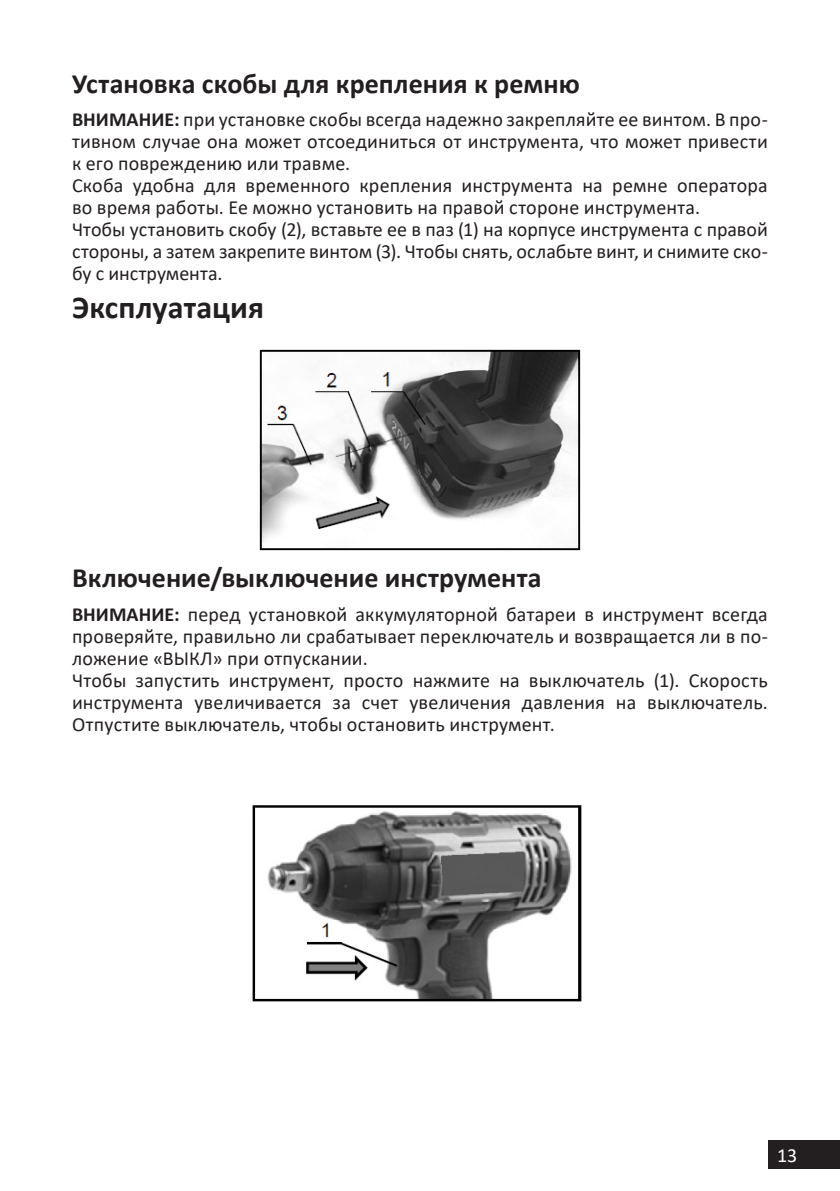
<style>
.page{position:relative;width:840px;height:1191px;background:#fff}
.page>*{position:absolute;margin:0;border:0;box-sizing:border-box;transform-origin:0 0}
.Заголовок_16{font:700 32px "Calibri";color:#231f20}
.Заголовок_14{font:700 28px "Calibri";color:#231f20}
.t1{font:20px/22px "Calibri";letter-spacing:.01em;color:#231f20;text-align:justify}
.t2{font:20px "Calibri";color:#fff}
.s1{font-weight:700}
</style>
<div class="page">
<div style="left:767px;top:1140px;width:72px;height:29px;background:#231f20"></div>
<img style="left:259px;top:349px;width:322px;height:202px">
<img style="left:252px;top:805px;width:330px;height:197px">
<p class="Заголовок_14" style="left:72px;top:64px;width:509px">Установка скобы для крепления к ремню</p>
<p class="t1" style="left:72px;top:108px;width:697px"><span class="s1">ВНИМАНИЕ:</span> при установке скобы всегда надежно закрепляйте ее винтом. В про&shy;тивном случае она может отсоединиться от инструмента, что может привести к его повреждению или травме.</p>
<p class="t1" style="left:72px;top:174px;width:697px">Скоба удобна для временного крепления инструмента на ремне оператора во время работы. Ее можно установить на правой стороне инструмента.</p>
<p class="t1" style="left:72px;top:218px;width:697px">Чтобы установить скобу (2), вставьте ее в паз (1) на корпусе инструмента с правой стороны, а затем закрепите винтом (3). Чтобы снять, ослабьте винт, и снимите ско&shy;бу с инструмента.</p>
<p class="Заголовок_16" style="left:72px;top:285px;width:193px">Эксплуатация</p>
<p class="Заголовок_14" style="left:72px;top:558px;width:471px">Включение/выключение инструмента</p>
<p class="t1" style="left:72px;top:602px;width:697px"><span class="s1">ВНИМАНИЕ:</span> перед установкой аккумуляторной батареи в инструмент всегда проверяйте, правильно ли срабатывает переключатель и возвращается ли в по&shy;ложение «ВЫКЛ» при отпускании.</p>
<p class="t1" style="left:72px;top:668px;width:697px">Чтобы запустить инструмент, просто нажмите на выключатель (1). Скорость инструмента увеличивается за счет увеличения давления на выключатель.<br>Отпустите выключатель, чтобы остановить инструмент.</p>
<p class="t2" style="left:776px;top:1142px;width:22px">13</p>
</div>
